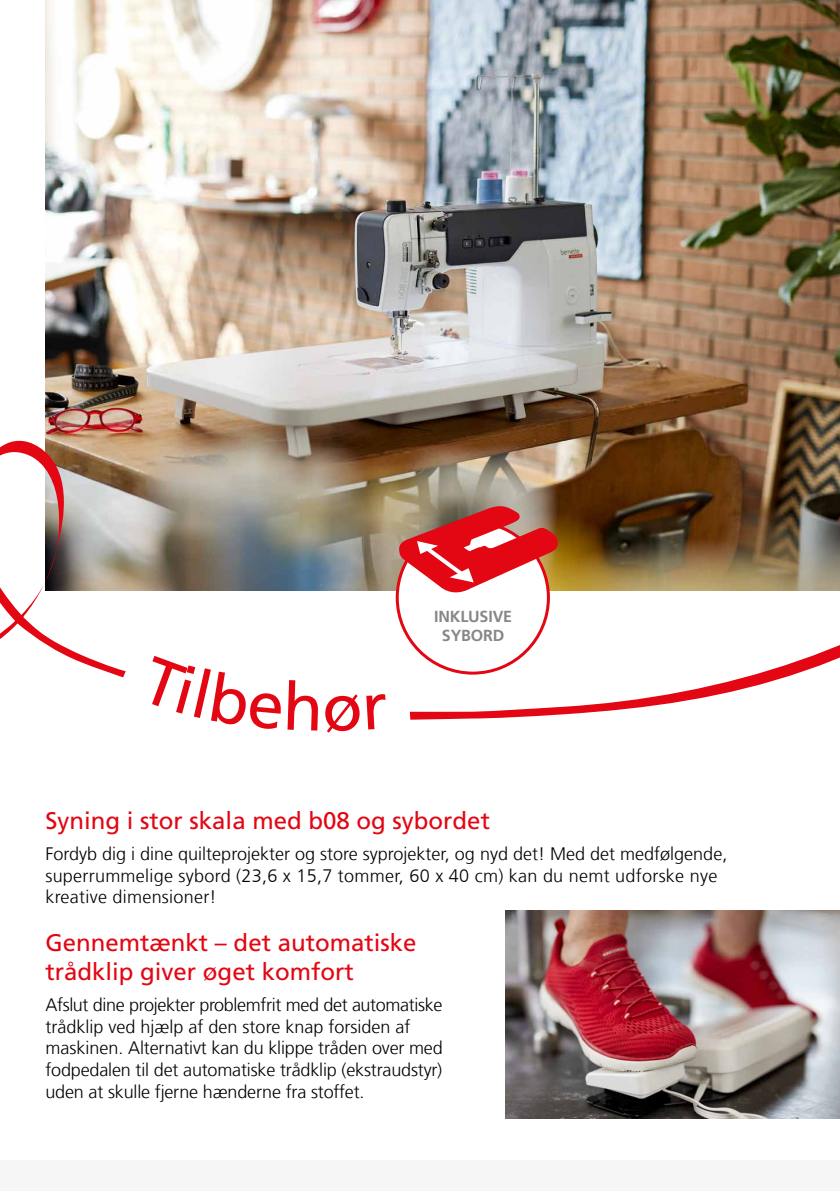
<style>
.page{position:relative;width:840px;height:1191px;background:#fff}
.page>*{position:absolute;margin:0;border:0;box-sizing:border-box;transform-origin:0 0}
.t1{font:24px/28.8px "Frutiger LT Com";color:#e30613}
.t2{font:300 18px/21.6px "Frutiger LT Com";color:#000}
.t3{font:700 16px/19.2px "Frutiger LT Com";letter-spacing:-.01em;color:#878787;text-align:center}
</style>
<div class="page">
<img style="left:45px;top:0;width:794px;height:430px">
<div style="left:0;top:1160px;width:839px;height:31px;background:#f6f6f6"></div>
<img style="left:505px;top:910px;width:334px;height:209px">
<img style="left:0;top:430px;width:839px;height:290px">
<svg style="left:138px;top:656px;width:181px;height:64px"></svg>
<svg style="left:325px;top:694px;width:35px;height:26px"></svg>
<svg style="left:366px;top:694px;width:21px;height:26px"></svg>
<p class="t3" style="left:434px;top:607px;width:79px">INKLUSIVE<br>SYBORD</p>
<h1 class="t1" style="left:45px;top:806px;width:446px">Syning i stor skala med b08 og sybordet</h1>
<p class="t2" style="left:45px;top:843px;width:683px">Fordyb dig i dine quilteprojekter og store syprojekter, og nyd det! Med det medfølgende, superrummelige sybord (23,6 x 15,7 tommer, 60 x 40 cm) kan du nemt udforske nye kreative dimensioner!</p>
<h1 class="t1" style="left:45px;top:928px;width:372px">Gennemtænkt – det automatiske trådklip giver øget komfort</h1>
<p class="t2" style="left:45px;top:994px;width:398px">Afslut dine projekter problemfrit med det automatiske trådklip ved hjælp af den store knap forsiden af maskinen. Alternativt kan du klippe tråden over med fodpedalen til det automatiske trådklip (ekstraudstyr) uden at skulle fjerne hænderne fra stoffet.</p>
</div>
